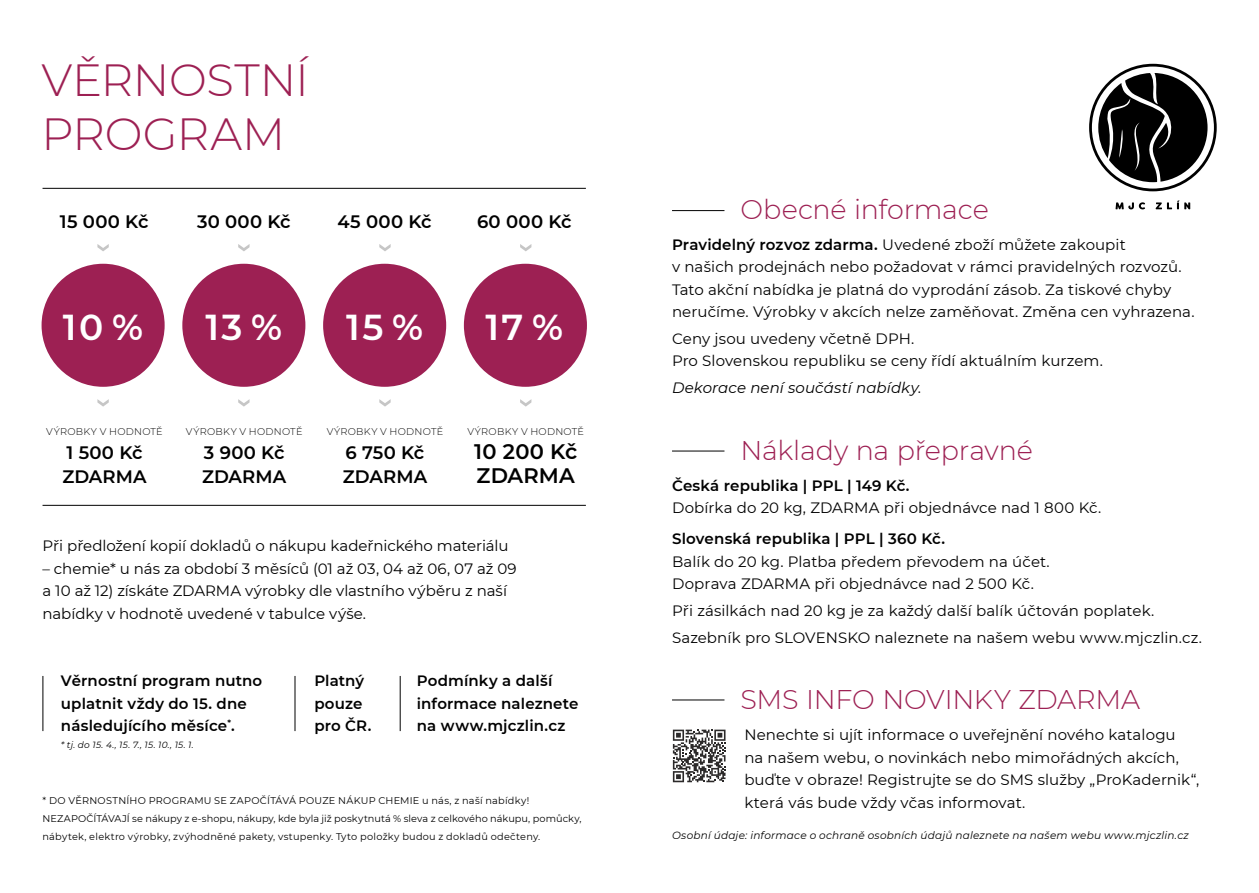
<style>
.page{position:relative;width:1259px;height:893px;background:#fff}
.page>*{position:absolute;margin:0;border:0;box-sizing:border-box;transform-origin:0 0}
.t1{font:300 45px/54px "Montserrat";letter-spacing:-.005em;color:#9d2053}
.t2{font:600 36px "Montserrat";letter-spacing:.065em;color:#fff}
.t3{font:300 27px "Montserrat";letter-spacing:-.005em;color:#9d2053}
.t4{font:600 21px/24px "Montserrat";letter-spacing:.01em;color:#000}
.t5{font:600 18px/24px "Montserrat";letter-spacing:.01em;color:#000}
.t6{font:15px/22.5px "Montserrat";letter-spacing:.005em;color:#000}
.t7{font:600 15px/22.5px "Montserrat";letter-spacing:.01em;color:#000}
.t8{font:italic 15px "Montserrat";letter-spacing:.005em;color:#000}
.t9{font:italic 10.5px "Montserrat";letter-spacing:.02em;color:#000}
.t10{font:9.75px/18px "Montserrat";letter-spacing:.02em;color:#000}
.t11{font:300 9.75px "Montserrat";letter-spacing:.03em;color:#000}
.t12{font:italic 9px "Montserrat";letter-spacing:.03em;color:#000}
.s1{font-weight:600}
</style>
<div class="page">
<svg style="left:1089px;top:64px;width:127px;height:127px"></svg>
<svg style="left:1115px;top:200px;width:75px;height:9px"></svg>
<hr style="left:672px;top:700px;width:52px;height:1px;background:#000">
<div style="left:42px;top:264px;width:123px;height:123px;background:#9d2053;border-radius:50%"></div>
<div style="left:182px;top:264px;width:123px;height:123px;background:#9d2053;border-radius:50%"></div>
<div style="left:323px;top:264px;width:123px;height:123px;background:#9d2053;border-radius:50%"></div>
<div style="left:464px;top:264px;width:123px;height:123px;background:#9d2053;border-radius:50%"></div>
<hr style="left:43px;top:188px;width:543px;height:1px;background:#000">
<hr style="left:43px;top:505px;width:543px;height:1px;background:#000">
<svg style="left:97px;top:244px;width:12px;height:7px"></svg>
<svg style="left:97px;top:399px;width:12px;height:8px"></svg>
<svg style="left:238px;top:244px;width:11px;height:7px"></svg>
<svg style="left:238px;top:399px;width:11px;height:8px"></svg>
<svg style="left:379px;top:244px;width:12px;height:7px"></svg>
<svg style="left:379px;top:399px;width:12px;height:8px"></svg>
<svg style="left:520px;top:244px;width:11px;height:7px"></svg>
<svg style="left:520px;top:399px;width:11px;height:8px"></svg>
<hr style="left:43px;top:676px;width:1px;height:55px;background:#000">
<hr style="left:295px;top:676px;width:1px;height:55px;background:#000">
<hr style="left:400px;top:676px;width:1px;height:55px;background:#000">
<svg style="left:672px;top:729px;width:54px;height:54px"></svg>
<svg style="left:673px;top:730px;width:52px;height:52px"></svg>
<hr style="left:672px;top:210px;width:52px;height:1px;background:#000">
<hr style="left:672px;top:451px;width:52px;height:1px;background:#000">
<h1 class="t1" style="left:42px;top:51px;width:269px">VĚRNOSTNÍ<br>PROGRAM</h1>
<p class="t5" style="left:60px;top:208px;width:90px">15 000 Kč</p>
<p class="t5" style="left:197px;top:208px;width:95px">30 000 Kč</p>
<p class="t5" style="left:337px;top:208px;width:96px">45 000 Kč</p>
<p class="t5" style="left:477px;top:208px;width:96px">60 000 Kč</p>
<h2 class="t2" style="left:63px;top:302px;width:82px">10 %</h2>
<h2 class="t2" style="left:205px;top:302px;width:78px">13 %</h2>
<h2 class="t2" style="left:346px;top:302px;width:79px">15 %</h2>
<h2 class="t2" style="left:485px;top:302px;width:79px">17 %</h2>
<p class="t11" style="left:46px;top:424px;width:118px">VÝROBKY V HODNOTĚ</p>
<p class="t5" style="left:62px;top:439px;width:86px">1 500 Kč<br>ZDARMA</p>
<p class="t11" style="left:186px;top:424px;width:118px">VÝROBKY V HODNOTĚ</p>
<p class="t5" style="left:202px;top:439px;width:86px">3 900 Kč<br>ZDARMA</p>
<p class="t11" style="left:327px;top:424px;width:118px">VÝROBKY V HODNOTĚ</p>
<p class="t5" style="left:343px;top:439px;width:86px">6 750 Kč<br>ZDARMA</p>
<p class="t11" style="left:467px;top:424px;width:118px">VÝROBKY V HODNOTĚ</p>
<h3 class="t4" style="left:474px;top:438px;width:104px">10 200 Kč<br>ZDARMA</h3>
<p class="t6" style="left:43px;top:534px;width:467px">Při předložení kopií dokladů o nákupu kadeřnického materiálu</p>
<p class="t6" style="left:43px;top:557px;width:476px">– chemie* u nás za období 3 měsíců (01 až 03, 04 až 06, 07 až 09 a 10 až 12) získáte ZDARMA výrobky dle vlastního výběru z naší nabídky v hodnotě uvedené v tabulce výše.</p>
<p class="t7" style="left:61px;top:669px;width:203px">Věrnostní program nutno uplatnit vždy do 15. dne následujícího měsíce<sup>*</sup>.</p>
<p class="t12" style="left:61px;top:738px;width:134px">* tj. do 15. 4., 15. 7., 15. 10., 15. 1.</p>
<p class="t7" style="left:314px;top:669px;width:59px">Platný pouze pro ČR.</p>
<p class="t7" style="left:417px;top:669px;width:163px">Podmínky a další informace naleznete na www.mjczlin.cz</p>
<p class="t10" style="left:43px;top:791px;width:540px">* DO VĚRNOSTNÍHO PROGRAMU SE ZAPOČÍTÁVÁ POUZE NÁKUP CHEMIE u nás, z naší nabídky!<br>NEZAPOČÍTÁVAJÍ se nákupy z e-shopu, nákupy, kde byla již poskytnutá % sleva z celkového nákupu, pomůcky, nábytek, elektro výrobky, zvýhodněné pakety, vstupenky. Tyto položky budou z dokladů odečteny.</p>
<h3 class="t3" style="left:740px;top:191px;width:250px">Obecné informace</h3>
<p class="t6" style="left:672px;top:233px;width:524px"><span class="s1">Pravidelný rozvoz zdarma.</span> Uvedené zboží můžete zakoupit<br>v našich prodejnách nebo požadovat v rámci pravidelných rozvozů.<br>Tato akční nabídka je platná do vyprodání zásob. Za tiskové chyby neručíme. Výrobky v akcích nelze zaměňovat. Změna cen vyhrazena.</p>
<p class="t6" style="left:672px;top:327px;width:432px">Ceny jsou uvedeny včetně DPH.<br>Pro Slovenskou republiku se ceny řídí aktuálním kurzem.</p>
<p class="t8" style="left:672px;top:377px;width:251px">Dekorace není součástí nabídky.</p>
<h3 class="t3" style="left:740px;top:432px;width:294px">Náklady na přepravné</h3>
<p class="t7" style="left:672px;top:474px;width:239px">Česká republika | PPL | 149 Kč.</p>
<p class="t6" style="left:672px;top:496px;width:431px">Dobírka do 20 kg, ZDARMA při objednávce nad 1 800 Kč.</p>
<p class="t7" style="left:672px;top:527px;width:275px">Slovenská republika | PPL | 360 Kč.</p>
<p class="t6" style="left:672px;top:550px;width:379px">Balík do 20 kg. Platba předem převodem na účet.<br>Doprava ZDARMA při objednávce nad 2 500 Kč.</p>
<p class="t6" style="left:672px;top:597px;width:531px;line-height:26.7px">Při zásilkách nad 20 kg je za každý další balík účtován poplatek.<br>Sazebník pro SLOVENSKO naleznete na našem webu www.mjczlin.cz.</p>
<h3 class="t3" style="left:740px;top:681px;width:401px">SMS INFO NOVINKY ZDARMA</h3>
<p class="t6" style="left:744px;top:723px;width:456px">Nenechte si ujít informace o uveřejnění nového katalogu<br>na našem webu, o novinkách nebo mimořádných akcích, buďte v obraze! Registrujte se do SMS služby „ProKadernik“, která vás bude vždy včas informovat.</p>
<p class="t9" style="left:672px;top:828px;width:518px">Osobní údaje: informace o ochraně osobních údajů naleznete na našem webu www.mjczlin.cz</p>
</div>
